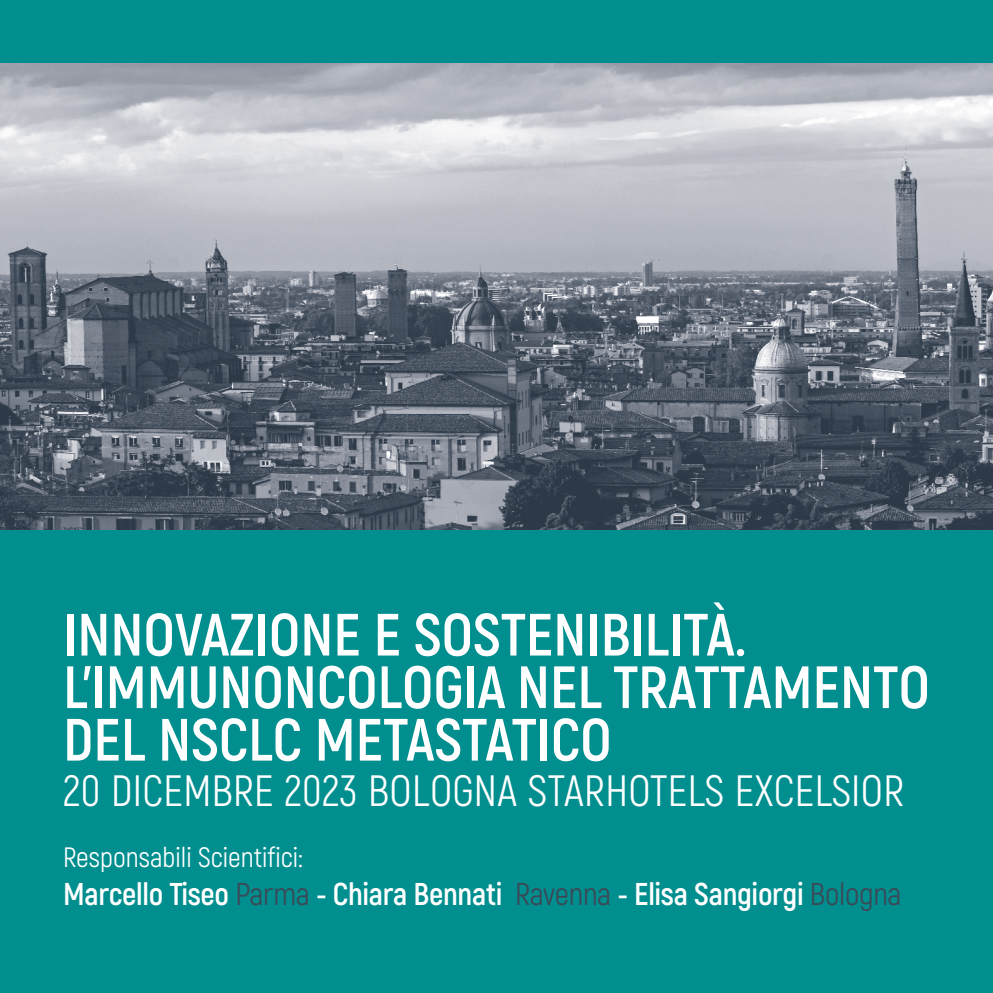
<style>
.page{position:relative;width:993px;height:993px;background:#fff}
.page>*{position:absolute;margin:0;border:0;box-sizing:border-box;transform-origin:0 0}
.t1{font:700 59.5px/52.5px "Akrobat";color:#fff}
.t2{font:43.75px "Akrobat";letter-spacing:.01em;color:#fff}
.t3{font:700 31.5px "Akrobat";letter-spacing:-.01em;color:#fff}
.t4{font:28px "Akrobat";color:#fff}
.s1{font-weight:400;color:#3c4856}
</style>
<div class="page">
<div style="left:0;top:0;width:992px;height:992px;background:#008e8e"></div>
<img style="left:0;top:63px;width:992px;height:466px">
<p class="t1" style="left:63px;top:608px;width:868px">INNOVAZIONE E SOSTENIBILITÀ.<br>L’IMMUNONCOLOGIA NEL TRATTAMENTO<br>DEL NSCLC METASTATICO</p>
<p class="t2" style="left:63px;top:764px;width:842px">20 DICEMBRE 2023 BOLOGNA STARHOTELS EXCELSIOR</p>
<p class="t4" style="left:63px;top:840px;width:241px">Responsabili Scientifici:</p>
<p class="t3" style="left:63px;top:874px;width:839px">Marcello Tiseo <span class="s1">Parma</span> - Chiara Bennati <span class="s1">Ravenna</span> - Elisa Sangiorgi <span class="s1">Bologna</span></p>
</div>
